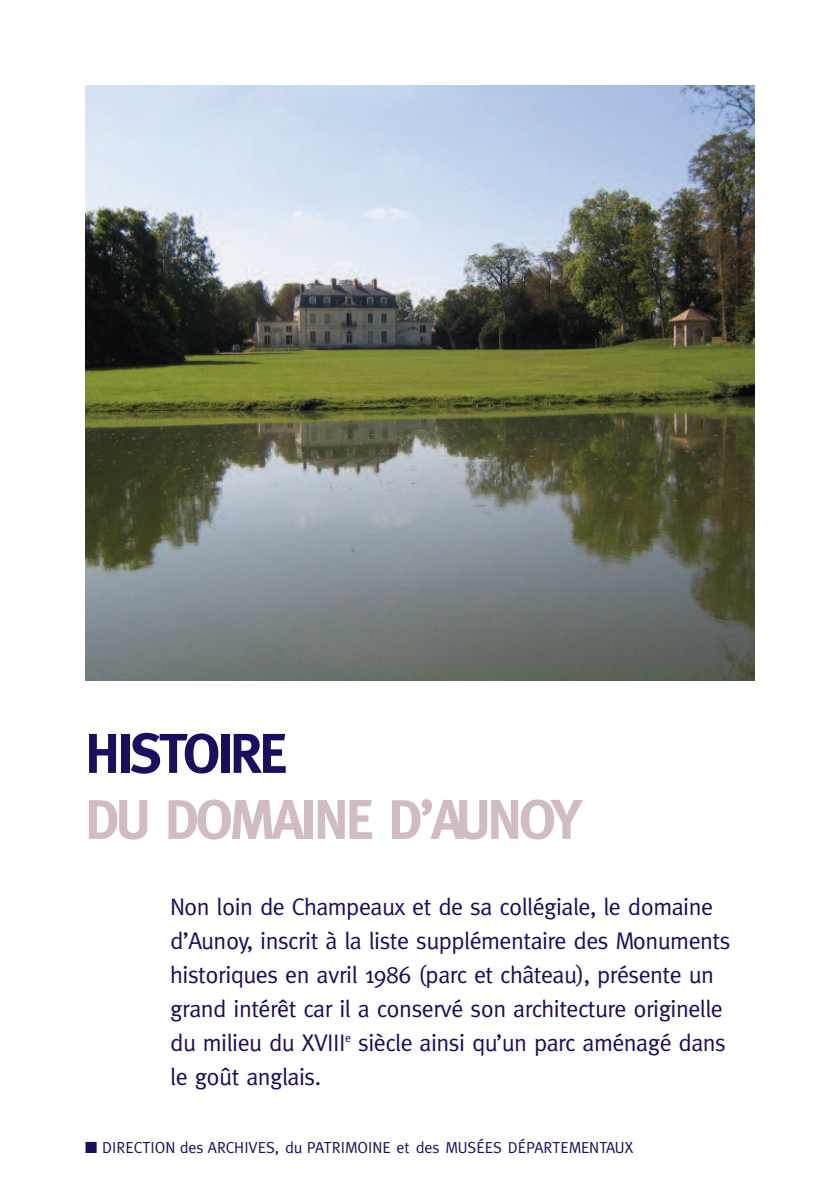
<style>
.page{position:relative;width:840px;height:1191px;background:#fff}
.page>*{position:absolute;margin:0;border:0;box-sizing:border-box;transform-origin:0 0}
.t1{font:700 56px "Meta";letter-spacing:-.055em;color:#d1bcc2}
.t2{font:700 56px "Meta";letter-spacing:-.055em;color:#1a0e60}
.t3{font:24px/34px "Meta";letter-spacing:-.02em;color:#1a0e60}
.t4{font:16px "Meta";color:#1a0e60}
</style>
<div class="page">
<img style="left:85px;top:85px;width:669px;height:595px">
<h1 class="t2" style="left:85px;top:721px;width:203px">HISTOIRE</h1>
<h1 class="t1" style="left:85px;top:787px;width:498px">DU DOMAINE D’AUNOY</h1>
<p class="t3" style="left:170px;top:889px;width:561px">Non loin de Champeaux et de sa collégiale, le domaine d’Aunoy, inscrit à la liste supplémentaire des Monuments historiques en avril 1986 (parc et château), présente un grand intérêt car il a conservé son architecture originelle du milieu du XVIII<sup>e</sup> siècle ainsi qu’un parc aménagé dans le goût anglais.</p>
<p class="t4" style="left:85px;top:1138px;width:549px">■ DIRECTION des ARCHIVES, du PATRIMOINE et des MUSÉES DÉPARTEMENTAUX</p>
</div>
